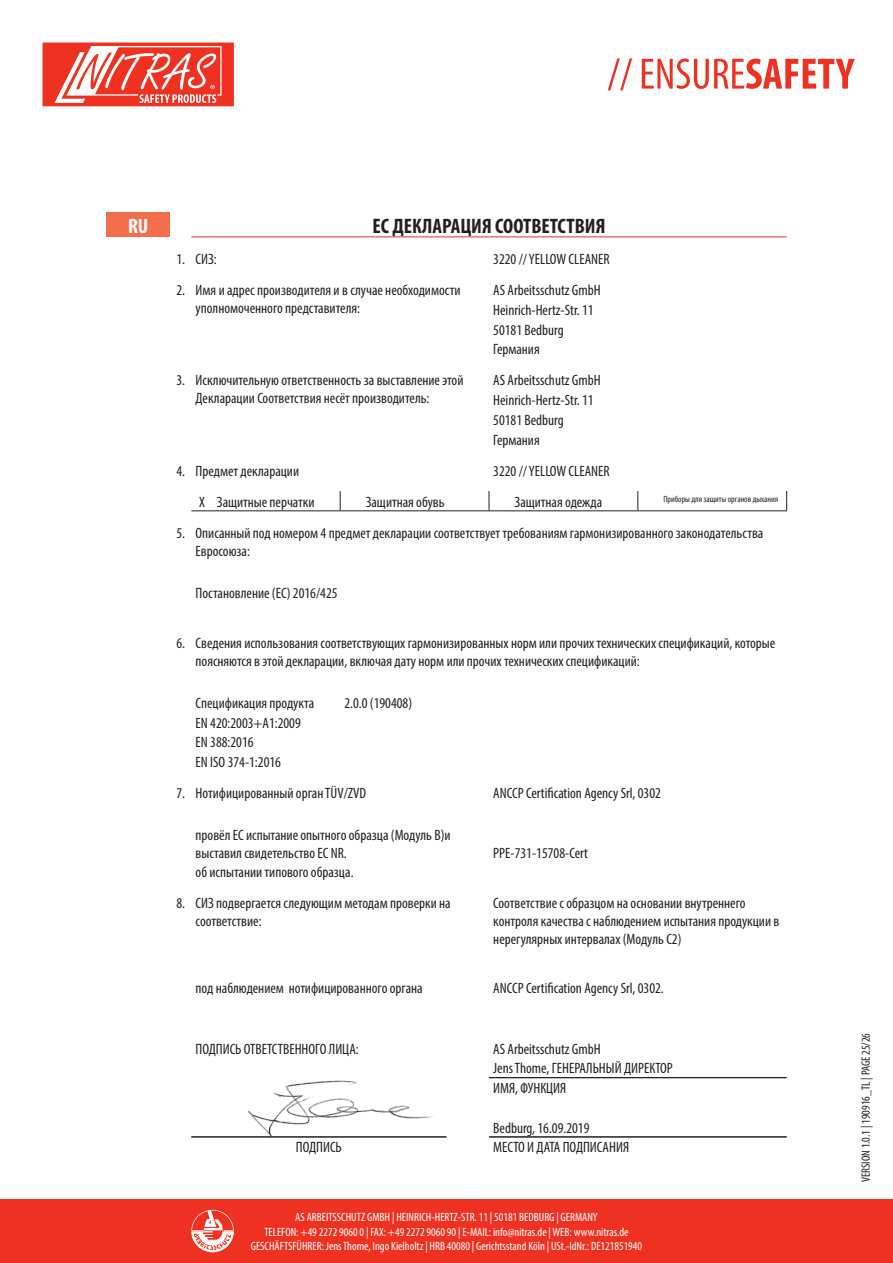
<style>
.page{position:relative;width:893px;height:1263px;background:#fff}
.page>*{position:absolute;margin:0;border:0;box-sizing:border-box;transform-origin:0 0}
.t1{font:700 condensed 21px "Myriad Pro";color:#231f20}
.t2{font:700 condensed 21px "Myriad Pro";color:#fff}
.t3{font:condensed 15px/18px "Myriad Pro";color:#231f20}
.t4{font:condensed 12px/14.4px "Myriad Pro";color:#fff;text-align:center}
.t5{font:condensed 12px "Myriad Pro";color:#231f20}
.t6{font:condensed 9px "Myriad Pro";color:#231f20}
</style>
<div class="page">
<div style="left:0;top:1199px;width:893px;height:64px;background:#ef3122"></div>
<svg style="left:608px;top:58px;width:247px;height:32px"></svg>
<svg style="left:191px;top:1210px;width:43px;height:42px"></svg>
<svg style="left:43px;top:43px;width:191px;height:63px"></svg>
<img style="left:248px;top:1080px;width:186px;height:56px">
<div style="left:106px;top:213px;width:64px;height:24px;background:#f36e4a"></div>
<svg style="left:191px;top:236px;width:22px;height:1px"></svg>
<hr style="left:213px;top:236px;width:127px;height:1px;background:#ef3122">
<svg style="left:340px;top:236px;width:21px;height:1px"></svg>
<hr style="left:361px;top:236px;width:128px;height:1px;background:#ef3122">
<svg style="left:489px;top:236px;width:21px;height:1px"></svg>
<hr style="left:510px;top:236px;width:128px;height:1px;background:#ef3122">
<svg style="left:638px;top:236px;width:21px;height:1px"></svg>
<hr style="left:659px;top:236px;width:128px;height:1px;background:#ef3122">
<svg style="left:786px;top:491px;width:1px;height:19px"></svg>
<svg style="left:191px;top:510px;width:22px;height:1px"></svg>
<hr style="left:213px;top:510px;width:127px;height:1px;background:#231f20">
<svg style="left:340px;top:491px;width:21px;height:20px"></svg>
<hr style="left:361px;top:510px;width:128px;height:1px;background:#231f20">
<svg style="left:489px;top:491px;width:21px;height:20px"></svg>
<hr style="left:510px;top:510px;width:128px;height:1px;background:#231f20">
<svg style="left:637px;top:491px;width:22px;height:20px"></svg>
<hr style="left:659px;top:510px;width:128px;height:1px;background:#231f20">
<hr style="left:191px;top:1136px;width:255px;height:1px;background:#231f20">
<hr style="left:489px;top:1077px;width:298px;height:1px;background:#231f20">
<hr style="left:489px;top:1136px;width:298px;height:1px;background:#231f20">
<p class="t2" style="left:128px;top:212px;width:22px">RU</p>
<p class="t1" style="left:373px;top:212px;width:234px">ЕС ДЕКЛАРАЦИЯ СООТВЕТСТВИЯ</p>
<p class="t3" style="left:176px;top:250px;width:10px">1.</p>
<p class="t3" style="left:196px;top:250px;width:23px">СИЗ:</p>
<p class="t3" style="left:176px;top:281px;width:10px">2.</p>
<p class="t3" style="left:196px;top:281px;width:266px">Имя и адрес производителя и в случае необходимости уполномоченного представителя:</p>
<p class="t3" style="left:493px;top:340px;width:48px">Германия</p>
<p class="t3" style="left:176px;top:371px;width:10px">3.</p>
<p class="t3" style="left:196px;top:371px;width:269px">Исключительную ответственность за выставлениe этой<br>Декларации Соответствия несёт производитель:</p>
<p class="t3" style="left:493px;top:430px;width:48px">Германия</p>
<p class="t3" style="left:176px;top:461px;width:10px">4.</p>
<p class="t3" style="left:196px;top:461px;width:105px">Предмет декларации</p>
<p class="t3" style="left:217px;top:492px;width:99px">Защитные перчатки</p>
<p class="t3" style="left:366px;top:492px;width:80px">Защитная обувь</p>
<p class="t3" style="left:514px;top:492px;width:89px">Защитная одежда</p>
<p class="t6" style="left:663px;top:494px;width:116px">Приборы для защиты органов дыхания</p>
<p class="t3" style="left:176px;top:524px;width:10px">5.</p>
<p class="t3" style="left:196px;top:524px;width:569px">Описанный под номером 4 предмет декларации соответствует требованиям гармонизированного законодательства<br>Евросоюза:</p>
<p class="t3" style="left:196px;top:583px;width:143px">Постановление (EC) 2016/425</p>
<p class="t3" style="left:176px;top:634px;width:10px">6.</p>
<p class="t3" style="left:196px;top:634px;width:581px">Сведения использования соответствующих гармонизированных норм или прочих технических спецификаций, которые поясняются в этой декларации, включая дату норм или прочих технических спецификаций:</p>
<p class="t3" style="left:196px;top:694px;width:120px">Спецификация продукта</p>
<h1 class="t2" style="left:129px;top:212px;width:20px">DE</h1>
<p class="t3" style="left:493px;top:243px;width:118px;line-height:31px">3220 // YELLOW CLEANER<br>AS Arbeitsschutz GmbH</p>
<p class="t3" style="left:493px;top:300px;width:102px;line-height:19.8px">Heinrich-Hertz-Str. 11<br>50181 Bedburg</p>
<p class="t3" style="left:493px;top:370px;width:109px;line-height:19.8px">AS Arbeitsschutz GmbH<br>Heinrich-Hertz-Str. 11<br>50181 Bedburg</p>
<p class="t3" style="left:493px;top:461px;width:118px">3220 // YELLOW CLEANER</p>
<p class="t3" style="left:199px;top:492px;width:7px">X</p>
<p class="t3" style="left:344px;top:694px;width:69px">2.0.0 (190408)</p>
<p class="t3" style="left:196px;top:712px;width:107px;line-height:19.8px">EN 420:2003+A1:2009<br>EN 388:2016<br>EN ISO 374-1:2016</p>
<p class="t3" style="left:176px;top:784px;width:10px">7.</p>
<p class="t3" style="left:196px;top:784px;width:172px">Нотифицированный орган TÜV/ZVD</p>
<p class="t3" style="left:196px;top:825px;width:256px">провёл EС испытание опытного образца (Модуль В)и выставил свидетельство ЕС NR.</p>
<p class="t3" style="left:196px;top:863px;width:159px">об испытании типового образца.</p>
<p class="t3" style="left:176px;top:894px;width:10px">8.</p>
<p class="t3" style="left:196px;top:894px;width:257px">СИЗ подвергается следующим методам проверки на соответствие:</p>
<p class="t3" style="left:493px;top:894px;width:288px">Соответствие с образцом на основании внутреннего контроля качества с наблюдением испытания продукции в нерегулярных интервалах (Модуль C2)</p>
<p class="t3" style="left:196px;top:979px;width:229px">под наблюдением нотифицированного органа</p>
<p class="t3" style="left:493px;top:784px;width:169px">ANCCP Certification Agency Srl, 0302</p>
<p class="t3" style="left:493px;top:843px;width:96px">PPE-731-15708-Cert</p>
<p class="t3" style="left:493px;top:979px;width:172px">ANCCP Certification Agency Srl, 0302.</p>
<p class="t3" style="left:196px;top:1039px;width:165px">ПОДПИСЬ ОТВЕТСТВЕННОГО ЛИЦА:</p>
<p class="t3" style="left:493px;top:1039px;width:109px">AS Arbeitsschutz GmbH</p>
<p class="t3" style="left:493px;top:1059px;width:181px">Jens Thome, ГЕНЕРАЛЬНЫЙ ДИРЕКТОР</p>
<p class="t3" style="left:493px;top:1079px;width:75px">ИМЯ, ФУНКЦИЯ</p>
<p class="t3" style="left:493px;top:1118px;width:98px">Bedburg, 16.09.2019</p>
<p class="t3" style="left:296px;top:1138px;width:47px">ПОДПИСЬ</p>
<p class="t3" style="left:493px;top:1138px;width:137px">МЕСТО И ДАТА ПОДПИСАНИЯ</p>
<p class="t4" style="left:251px;top:1210px;width:393px">AS ARBEITSSCHUTZ GMBH | HEINRICH-HERTZ-STR. 11 | 50181 BEDBURG | GERMANY<br>TELEFON: +49 2272 9060 0 | FAX: +49 2272 9060 90 | E-MAIL: info@nitras.de | WEB: www.nitras.de<br>GESCHÄFTSFÜHRER: Jens Thome, Ingo Kielholtz | HRB 40080 | Gerichtsstand Köln | USt.-IdNr.: DE121851940</p>
<p class="t5" style="left:859px;top:1182px;width:151px;rotate:-90deg">VERSION 1.0.1 | 190916_TL | PAGE 25/26</p>
</div>
